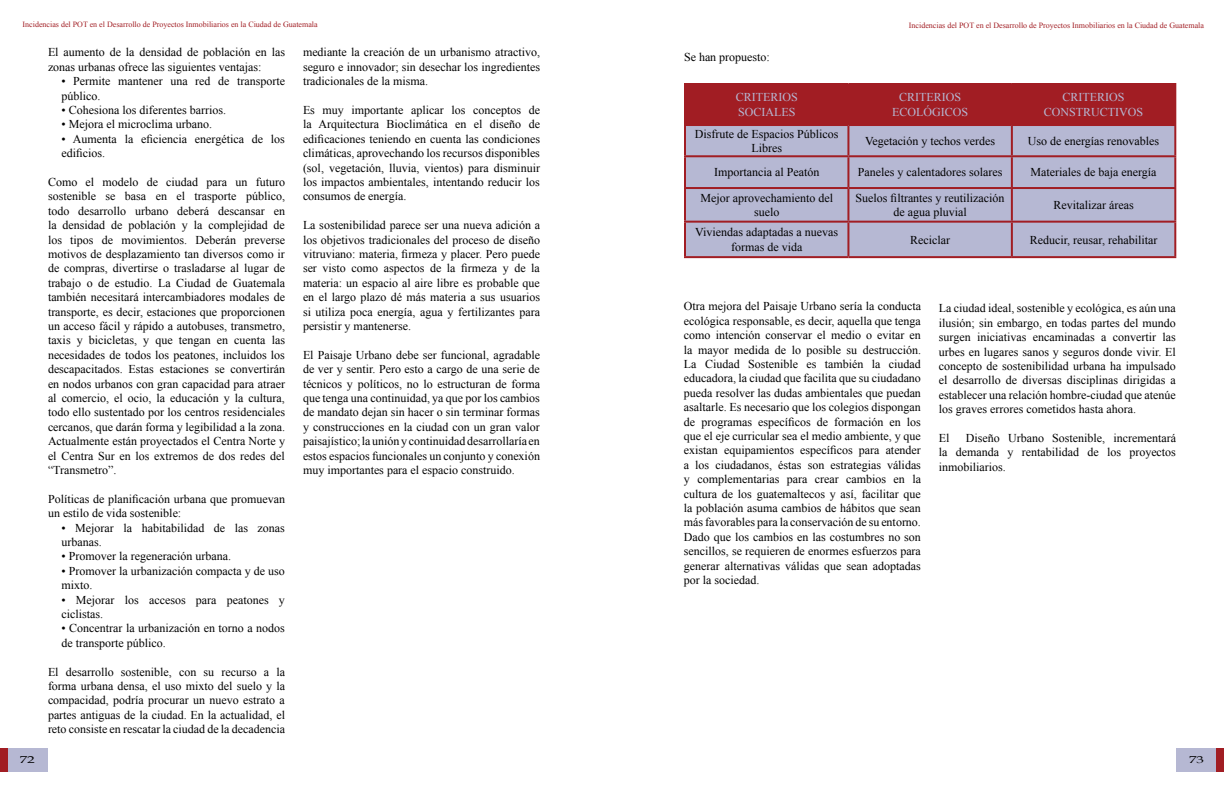
<style>
.page{position:relative;width:1224px;height:792px;background:#fff}
.page>*{position:absolute;margin:0;border:0;box-sizing:border-box;transform-origin:0 0}
.t1{font:12px/14.4px "Times New Roman";color:#000;text-align:justify}
.t2{font:12px/14.4px "Times New Roman";color:#b6b8d3;text-align:center}
.t3{font:10px "Book Antiqua";color:#000;scale:1.5 1}
.t4{font:10px "Times New Roman";color:#000}
.t5{font:8px "Times New Roman";color:#a11d23}
</style>
<div class="page">
<div style="left:7px;top:748px;width:41px;height:23px;background:#b6b8d3"></div>
<div style="left:0;top:748px;width:7px;height:23px;background:#a11d23"></div>
<div style="left:1176px;top:748px;width:41px;height:23px;background:#b6b8d3"></div>
<div style="left:1217px;top:748px;width:7px;height:23px;background:#a11d23"></div>
<div style="left:686px;top:85px;width:488px;height:39px;background:#a11d23"></div>
<div style="left:686px;top:126px;width:488px;height:130px;background:#b6b8d3"></div>
<hr style="left:684px;top:83px;width:164px;height:2px;background:#a11d23">
<hr style="left:684px;top:85px;width:2px;height:39px;background:#a11d23">
<hr style="left:848px;top:83px;width:164px;height:2px;background:#a11d23">
<hr style="left:847px;top:85px;width:2px;height:39px;background:#a11d23">
<hr style="left:1012px;top:83px;width:164px;height:2px;background:#a11d23">
<hr style="left:1011px;top:85px;width:2px;height:39px;background:#a11d23">
<hr style="left:1174px;top:85px;width:2px;height:39px;background:#a11d23">
<hr style="left:684px;top:124px;width:164px;height:2px;background:#a11d23">
<hr style="left:684px;top:126px;width:2px;height:29px;background:#a11d23">
<hr style="left:848px;top:124px;width:164px;height:2px;background:#a11d23">
<hr style="left:847px;top:126px;width:2px;height:29px;background:#a11d23">
<hr style="left:1012px;top:124px;width:164px;height:2px;background:#a11d23">
<hr style="left:1011px;top:126px;width:2px;height:29px;background:#a11d23">
<hr style="left:1174px;top:126px;width:2px;height:29px;background:#a11d23">
<hr style="left:684px;top:155px;width:164px;height:2px;background:#a11d23">
<hr style="left:684px;top:157px;width:2px;height:30px;background:#a11d23">
<hr style="left:848px;top:155px;width:164px;height:2px;background:#a11d23">
<hr style="left:847px;top:157px;width:2px;height:30px;background:#a11d23">
<hr style="left:1012px;top:155px;width:164px;height:2px;background:#a11d23">
<hr style="left:1011px;top:157px;width:2px;height:30px;background:#a11d23">
<hr style="left:1174px;top:157px;width:2px;height:30px;background:#a11d23">
<hr style="left:684px;top:187px;width:164px;height:2px;background:#a11d23">
<hr style="left:684px;top:189px;width:2px;height:32px;background:#a11d23">
<hr style="left:848px;top:187px;width:164px;height:2px;background:#a11d23">
<hr style="left:847px;top:189px;width:2px;height:32px;background:#a11d23">
<hr style="left:1012px;top:187px;width:164px;height:2px;background:#a11d23">
<hr style="left:1011px;top:189px;width:2px;height:32px;background:#a11d23">
<hr style="left:1174px;top:189px;width:2px;height:32px;background:#a11d23">
<hr style="left:684px;top:221px;width:164px;height:2px;background:#a11d23">
<hr style="left:684px;top:223px;width:2px;height:33px;background:#a11d23">
<hr style="left:848px;top:221px;width:164px;height:2px;background:#a11d23">
<hr style="left:847px;top:223px;width:2px;height:33px;background:#a11d23">
<hr style="left:1012px;top:221px;width:164px;height:2px;background:#a11d23">
<hr style="left:1011px;top:223px;width:2px;height:33px;background:#a11d23">
<hr style="left:1174px;top:223px;width:2px;height:33px;background:#a11d23">
<hr style="left:684px;top:256px;width:164px;height:2px;background:#a11d23">
<hr style="left:848px;top:256px;width:164px;height:2px;background:#a11d23">
<hr style="left:1012px;top:256px;width:164px;height:2px;background:#a11d23">
<p class="t5" style="left:23px;top:19px;width:297px">Incidencias del POT en el Desarrollo de Proyectos Inmobiliarios en la Ciudad de Guatemala</p>
<p class="t1" style="left:48px;top:45px;width:239px">El aumento de la densidad de población en las zonas urbanas ofrece las siguientes ventajas:</p>
<p class="t1" style="left:62px;top:74px;width:225px">• Permite mantener una red de transporte público.</p>
<p class="t1" style="left:62px;top:103px;width:166px">• Cohesiona los diferentes barrios.</p>
<p class="t1" style="left:62px;top:117px;width:152px">• Mejora el microclima urbano.</p>
<p class="t1" style="left:62px;top:131px;width:225px">• Aumenta la eficiencia energética de los edificios.</p>
<p class="t1" style="left:48px;top:175px;width:239px">Como el modelo de ciudad para un futuro sostenible se basa en el trasporte público, todo desarrollo urbano deberá descansar en la densidad de población y la complejidad de los tipos de movimientos. Deberán preverse motivos de desplazamiento tan diversos como ir de compras, divertirse o trasladarse al lugar de trabajo o de estudio. La Ciudad de Guatemala también necesitará intercambiadores modales de transporte, es decir, estaciones que proporcionen un acceso fácil y rápido a autobuses, transmetro, taxis y bicicletas, y que tengan en cuenta las necesidades de todos los peatones, incluidos los descapacitados. Estas estaciones se convertirán en nodos urbanos con gran capacidad para atraer al comercio, el ocio, la educación y la cultura, todo ello sustentado por los centros residenciales cercanos, que darán forma y legibilidad a la zona.<br>Actualmente están proyectados el Centra Norte y el Centra Sur en los extremos de dos redes del “Transmetro”.</p>
<p class="t1" style="left:48px;top:491px;width:239px">Políticas de planificación urbana que promuevan un estilo de vida sostenible:</p>
<p class="t1" style="left:62px;top:520px;width:225px">• Mejorar la habitabilidad de las zonas urbanas.</p>
<p class="t1" style="left:62px;top:549px;width:171px">• Promover la regeneración urbana.</p>
<p class="t1" style="left:62px;top:563px;width:225px">• Promover la urbanización compacta y de uso mixto.</p>
<p class="t1" style="left:62px;top:592px;width:225px">• Mejorar los accesos para peatones y ciclistas.</p>
<p class="t1" style="left:62px;top:621px;width:225px">• Concentrar la urbanización en torno a nodos de transporte público.</p>
<p class="t1" style="left:48px;top:664px;width:239px">El desarrollo sostenible, con su recurso a la forma urbana densa, el uso mixto del suelo y la compacidad, podría procurar un nuevo estrato a partes antiguas de la ciudad. En la actualidad, el reto consiste en rescatar la ciudad de la decadencia</p>
<p class="t1" style="left:303px;top:45px;width:239px">mediante la creación de un urbanismo atractivo, seguro e innovador; sin desechar los ingredientes tradicionales de la misma.</p>
<p class="t1" style="left:303px;top:103px;width:239px">Es muy importante aplicar los conceptos de la Arquitectura Bioclimática en el diseño de edificaciones teniendo en cuenta las condiciones climáticas, aprovechando los recursos disponibles (sol, vegetación, lluvia, vientos) para disminuir los impactos ambientales, intentando reducir los consumos de energía.</p>
<p class="t1" style="left:303px;top:218px;width:239px">La sostenibilidad parece ser una nueva adición a los objetivos tradicionales del proceso de diseño vitruviano: materia, firmeza y placer. Pero puede ser visto como aspectos de la firmeza y de la materia: un espacio al aire libre es probable que en el largo plazo dé más materia a sus usuarios si utiliza poca energía, agua y fertilizantes para persistir y mantenerse.</p>
<p class="t1" style="left:303px;top:347px;width:239px">El Paisaje Urbano debe ser funcional, agradable de ver y sentir. Pero esto a cargo de una serie de técnicos y políticos, no lo estructuran de forma que tenga una continuidad, ya que por los cambios de mandato dejan sin hacer o sin terminar formas y construcciones en la ciudad con un gran valor paisajístico; la unión y continuidad desarrollaría en estos espacios funcionales un conjunto y conexión muy importantes para el espacio construido.</p>
<p class="t5" style="left:909px;top:20px;width:297px">Incidencias del POT en el Desarrollo de Proyectos Inmobiliarios en la Ciudad de Guatemala</p>
<p class="t1" style="left:684px;top:49px;width:87px">Se han propuesto:</p>
<p class="t2" style="left:736px;top:90px;width:64px;text-align:left">CRITERIOS<br>SOCIALES</p>
<p class="t2" style="left:892px;top:90px;width:77px">CRITERIOS<br>ECOLÓGICOS</p>
<p class="t2" style="left:1044px;top:90px;width:101px">CRITERIOS<br>CONSTRUCTIVOS</p>
<p class="t1" style="left:695px;top:126px;width:145px;text-align:center">Disfrute de Espacios Públicos<br>Libres</p>
<p class="t1" style="left:865px;top:133px;width:132px">Vegetación y techos verdes</p>
<p class="t1" style="left:1028px;top:133px;width:133px">Uso de energías renovables</p>
<p class="t1" style="left:714px;top:165px;width:107px">Importancia al Peatón</p>
<p class="t1" style="left:858px;top:165px;width:146px">Paneles y calentadores solares</p>
<p class="t1" style="left:1031px;top:165px;width:128px">Materiales de baja energía</p>
<p class="t1" style="left:700px;top:190px;width:134px;text-align:center">Mejor aprovechamiento del suelo</p>
<p class="t1" style="left:856px;top:190px;width:150px;text-align:center">Suelos filtrantes y reutilización de agua pluvial</p>
<p class="t1" style="left:1053px;top:198px;width:82px">Revitalizar áreas</p>
<p class="t1" style="left:695px;top:225px;width:144px;text-align:center">Viviendas adaptadas a nuevas formas de vida</p>
<p class="t1" style="left:910px;top:232px;width:41px">Reciclar</p>
<p class="t1" style="left:1030px;top:232px;width:129px">Reducir, reusar, rehabilitar</p>
<p class="t1" style="left:684px;top:299px;width:239px">Otra mejora del Paisaje Urbano sería la conducta ecológica responsable, es decir, aquella que tenga como intención conservar el medio o evitar en la mayor medida de lo posible su destrucción.<br>La Ciudad Sostenible es también la ciudad educadora, la ciudad que facilita que su ciudadano pueda resolver las dudas ambientales que puedan asaltarle. Es necesario que los colegios dispongan de programas específicos de formación en los que el eje curricular sea el medio ambiente, y que existan equipamientos específicos para atender a los ciudadanos, éstas son estrategias válidas y complementarias para crear cambios en la cultura de los guatemaltecos y así, facilitar que la población asuma cambios de hábitos que sean más favorables para la conservación de su entorno.<br>Dado que los cambios en las costumbres no son sencillos, se requieren de enormes esfuerzos para generar alternativas válidas que sean adoptadas por la sociedad.</p>
<p class="t1" style="left:939px;top:301px;width:239px">La ciudad ideal, sostenible y ecológica, es aún una ilusión; sin embargo, en todas partes del mundo surgen iniciativas encaminadas a convertir las urbes en lugares sanos y seguros donde vivir. El concepto de sostenibilidad urbana ha impulsado el desarrollo de diversas disciplinas dirigidas a establecer una relación hombre-ciudad que atenúe los graves errores cometidos hasta ahora.</p>
<p class="t1" style="left:939px;top:431px;width:12px">El</p>
<p class="t1" style="left:939px;top:431px;width:239px;text-indent:27px">Diseño Urbano Sostenible, incrementará la demanda y rentabilidad de los proyectos inmobiliarios.</p>
<p class="t3" style="left:20px;top:753px;width:11px">72</p>
<p class="t4" style="left:1190px;top:750px;width:11px">73</p>
<p class="t3" style="left:1189px;top:752px;width:11px">73</p>
</div>
